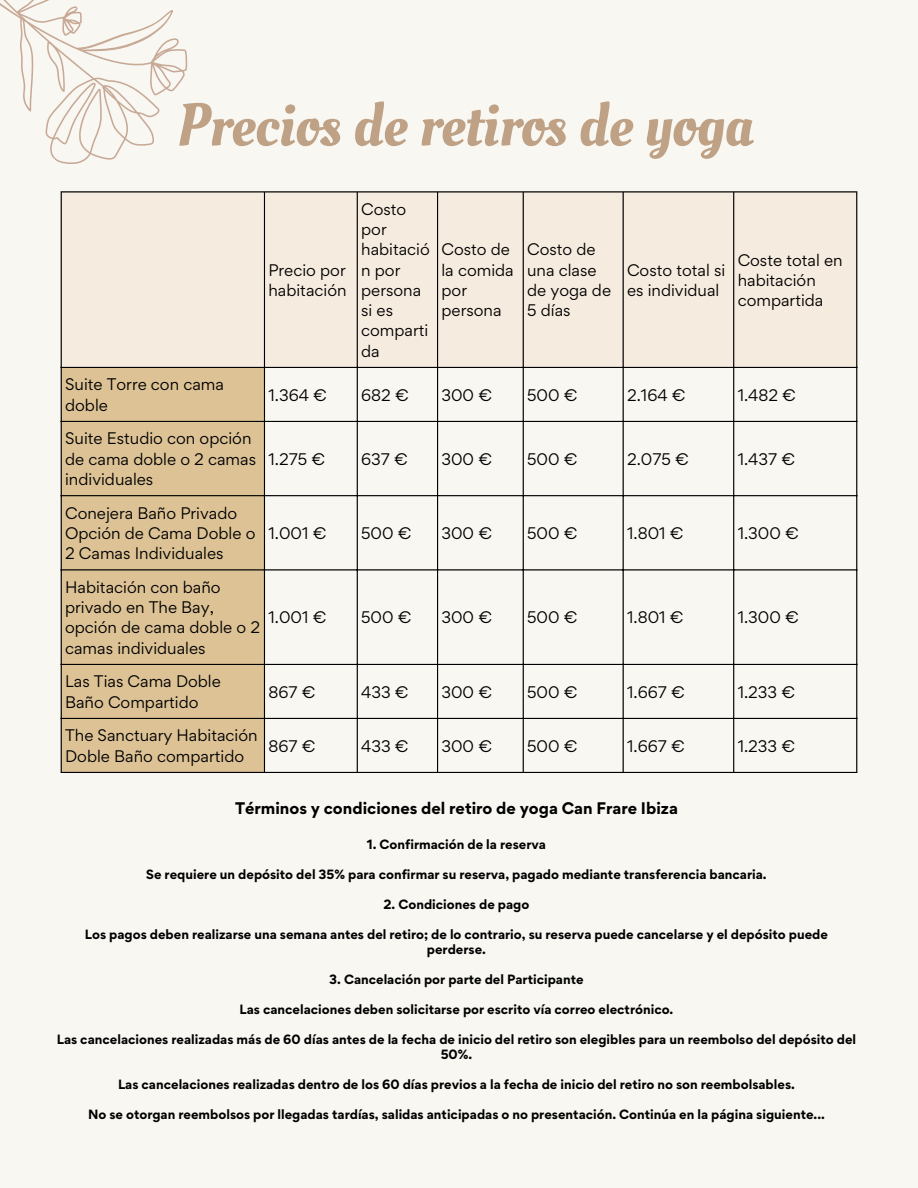
<style>
.page{position:relative;width:918px;height:1188px;background:#f8f7f2}
.page>*{position:absolute;margin:0;border:0;box-sizing:border-box;transform-origin:0 0}
.t1{font:60px "Oleo Script";color:#bfa185}
.t2{font:15px/20.2px "Gordita";color:#000}
.t3{font:700 15px "Gordita";color:#000}
.t4{font:700 12px/15px "Gordita";color:#000;text-align:center}
</style>
<div class="page">
<div style="left:62px;top:192px;width:794px;height:175px;background:#f6ebdf"></div>
<div style="left:62px;top:368px;width:202px;height:404px;background:#dcc295"></div>
<hr style="left:61px;top:192px;width:1px;height:580px;background:#000">
<hr style="left:264px;top:192px;width:1px;height:580px;background:#000">
<hr style="left:357px;top:192px;width:1px;height:580px;background:#000">
<hr style="left:437px;top:192px;width:1px;height:580px;background:#000">
<hr style="left:523px;top:192px;width:1px;height:580px;background:#000">
<hr style="left:623px;top:192px;width:1px;height:580px;background:#000">
<hr style="left:733px;top:192px;width:1px;height:580px;background:#000">
<hr style="left:856px;top:192px;width:1px;height:580px;background:#000">
<hr style="left:61px;top:191px;width:796px;height:1px;background:#000">
<hr style="left:61px;top:367px;width:796px;height:1px;background:#000">
<hr style="left:61px;top:421px;width:796px;height:1px;background:#000">
<hr style="left:61px;top:495px;width:796px;height:1px;background:#000">
<hr style="left:61px;top:569px;width:796px;height:1px;background:#000">
<hr style="left:61px;top:664px;width:796px;height:1px;background:#000">
<hr style="left:61px;top:718px;width:796px;height:1px;background:#000">
<hr style="left:61px;top:772px;width:796px;height:1px;background:#000">
<svg style="left:0;top:0;width:229px;height:202px"></svg>
<p class="t1" style="left:177px;top:85px;width:578px">Precios de retiros de yoga</p>
<p class="t2" style="left:268px;top:260px;width:80px">Precio por habitación</p>
<h1 class="t2" style="left:361px;top:199px;width:70px">Costo por habitació n por persona si es comparti da</h1>
<p class="t2" style="left:442px;top:239px;width:74px">Costo de la comida por persona</p>
<p class="t2" style="left:527px;top:239px;width:86px">Costo de una clase de yoga de<br>5 días</p>
<p class="t2" style="left:627px;top:260px;width:100px">Costo total si es individual</p>
<p class="t2" style="left:738px;top:250px;width:106px">Coste total en habitación compartida</p>
<p class="t2" style="left:65px;top:374px;width:160px">Suite Torre con cama doble</p>
<p class="t2" style="left:268px;top:385px;width:60px">1.364 €</p>
<p class="t2" style="left:361px;top:385px;width:49px">682 €</p>
<p class="t2" style="left:442px;top:385px;width:52px">300 €</p>
<p class="t2" style="left:527px;top:385px;width:52px">500 €</p>
<p class="t2" style="left:627px;top:385px;width:60px">2.164 €</p>
<p class="t2" style="left:738px;top:385px;width:60px">1.482 €</p>
<p class="t2" style="left:65px;top:428px;width:193px">Suite Estudio con opción de cama doble o 2 camas individuales</p>
<p class="t2" style="left:268px;top:449px;width:58px">1.275 €</p>
<p class="t2" style="left:361px;top:449px;width:48px">637 €</p>
<p class="t2" style="left:442px;top:449px;width:52px">300 €</p>
<p class="t2" style="left:527px;top:449px;width:52px">500 €</p>
<p class="t2" style="left:627px;top:449px;width:63px">2.075 €</p>
<p class="t2" style="left:738px;top:449px;width:59px">1.437 €</p>
<p class="t2" style="left:65px;top:503px;width:192px">Conejera Baño Privado<br>Opción de Cama Doble o<br>2 Camas Individuales</p>
<p class="t2" style="left:65px;top:577px;width:196px">Habitación con baño privado en The Bay, opción de cama doble o 2 camas individuales</p>
<p class="t2" style="left:268px;top:523px;width:59px">1.001 €</p>
<p class="t2" style="left:361px;top:523px;width:52px">500 €</p>
<p class="t2" style="left:442px;top:523px;width:52px">300 €</p>
<p class="t2" style="left:527px;top:523px;width:52px">500 €</p>
<p class="t2" style="left:627px;top:523px;width:58px">1.801 €</p>
<p class="t2" style="left:738px;top:523px;width:62px">1.300 €</p>
<p class="t2" style="left:268px;top:607px;width:59px">1.001 €</p>
<p class="t2" style="left:361px;top:607px;width:52px">500 €</p>
<p class="t2" style="left:442px;top:607px;width:52px">300 €</p>
<p class="t2" style="left:527px;top:607px;width:52px">500 €</p>
<p class="t2" style="left:627px;top:607px;width:58px">1.801 €</p>
<p class="t2" style="left:738px;top:607px;width:62px">1.300 €</p>
<p class="t2" style="left:65px;top:671px;width:157px">Las Tias Cama Doble<br>Baño Compartido</p>
<p class="t2" style="left:268px;top:682px;width:48px">867 €</p>
<p class="t2" style="left:361px;top:682px;width:49px">433 €</p>
<p class="t2" style="left:442px;top:682px;width:52px">300 €</p>
<p class="t2" style="left:527px;top:682px;width:52px">500 €</p>
<p class="t2" style="left:627px;top:682px;width:59px">1.667 €</p>
<p class="t2" style="left:738px;top:682px;width:59px">1.233 €</p>
<p class="t2" style="left:65px;top:725px;width:194px">The Sanctuary Habitación<br>Doble Baño compartido</p>
<p class="t2" style="left:268px;top:736px;width:48px">867 €</p>
<p class="t2" style="left:361px;top:736px;width:49px">433 €</p>
<p class="t2" style="left:442px;top:736px;width:52px">300 €</p>
<p class="t2" style="left:527px;top:736px;width:52px">500 €</p>
<p class="t2" style="left:627px;top:736px;width:59px">1.667 €</p>
<p class="t2" style="left:738px;top:736px;width:59px">1.233 €</p>
<p class="t3" style="left:235px;top:798px;width:444px">Términos y condiciones del retiro de yoga Can Frare Ibiza</p>
<h2 class="t4" style="left:367px;top:837px;width:181px">1. Confirmación de la reserva</h2>
<p class="t4" style="left:146px;top:867px;width:622px">Se requiere un depósito del 35% para confirmar su reserva, pagado mediante transferencia bancaria.</p>
<p class="t4" style="left:384px;top:897px;width:147px">2. Condiciones de pago</p>
<p class="t4" style="left:85px;top:927px;width:745px">Los pagos deben realizarse una semana antes del retiro; de lo contrario, su reserva puede cancelarse y el depósito puede perderse.</p>
<p class="t4" style="left:329px;top:972px;width:256px">3. Cancelación por parte del Participante</p>
<p class="t4" style="left:240px;top:1002px;width:435px">Las cancelaciones deben solicitarse por escrito vía correo electrónico.</p>
<p class="t4" style="left:57px;top:1032px;width:801px">Las cancelaciones realizadas más de 60 días antes de la fecha de inicio del retiro son elegibles para un reembolso del depósito del<br>50%.</p>
<p class="t4" style="left:118px;top:1077px;width:678px">Las cancelaciones realizadas dentro de los 60 días previos a la fecha de inicio del retiro no son reembolsables.</p>
<p class="t4" style="left:88px;top:1107px;width:738px">No se otorgan reembolsos por llegadas tardías, salidas anticipadas o no presentación. Continúa en la página siguiente...</p>
</div>
